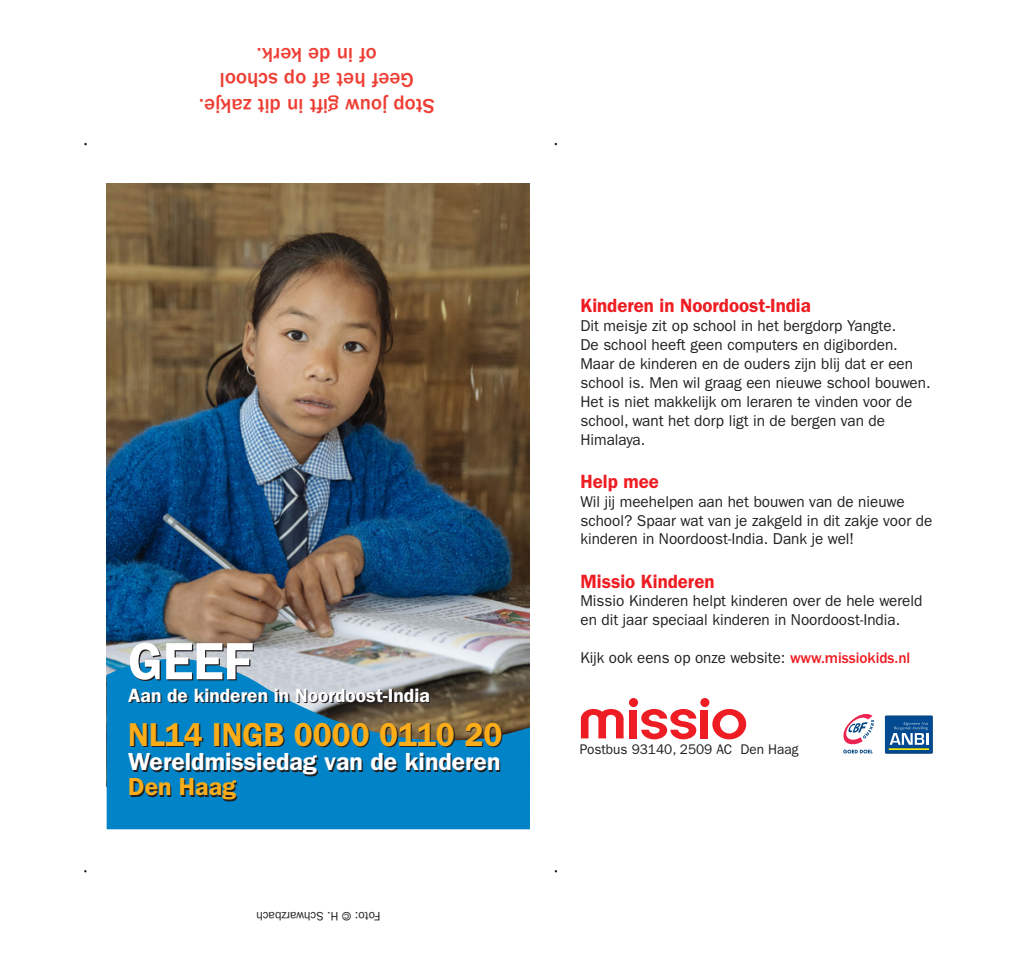
<style>
.page{position:relative;width:1017px;height:958px;background:#fff}
.page>*{position:absolute;margin:0;border:0;box-sizing:border-box;transform-origin:0 0}
.t1{font:600 52.5px "ITC Franklin Gothic Std";color:#fff}
.t2{font:600 33.25px "ITC Franklin Gothic Std";color:#faad19;scale:.95 1}
.t3{font:600 24.85px "ITC Franklin Gothic Std";color:#fff}
.t4{font:600 24.85px "ITC Franklin Gothic Std";color:#faad19}
.t5{font:500 21px "ITC Franklin Gothic Std";color:#ee3e34}
.t6{font:600 19.25px "ITC Franklin Gothic Std";color:#ee1d23}
.t7{font:600 19.25px "ITC Franklin Gothic Std";color:#fff}
.t8{font:15.75px/18.9px "ITC Franklin Gothic Std";color:#231f20}
.t9{font:15.75px "ITC Franklin Gothic Std";color:#231f20;scale:.96 1}
.t10{font:14px "ITC Franklin Gothic Std";color:#231f20}
.t11{font:12.25px "ITC Franklin Gothic Std";color:#231f20}
.s1{font-weight:500;color:#ee1d23}
</style>
<div class="page">
<img style="left:107px;top:184px;width:423px;height:470px">
<svg style="left:107px;top:654px;width:423px;height:175px;background:#2986b4"></svg>
<svg style="left:885px;top:715px;width:48px;height:38px;background:#2f69a3"></svg>
<hr style="left:889px;top:748px;width:40px;height:2px;background:#ffee01">
<svg style="left:843px;top:714px;width:31px;height:39px"></svg>
<svg style="left:581px;top:709px;width:43px;height:29px"></svg>
<svg style="left:641px;top:709px;width:55px;height:30px"></svg>
<div style="left:629px;top:709px;width:8px;height:29px;background:#ee1d23"></div>
<div style="left:629px;top:698px;width:9px;height:9px;background:#ee1d23;border-radius:50%"></div>
<div style="left:701px;top:709px;width:7px;height:29px;background:#ee1d23"></div>
<div style="left:700px;top:698px;width:9px;height:9px;background:#ee1d23;border-radius:50%"></div>
<svg style="left:712px;top:709px;width:34px;height:30px"></svg>
<p class="t5" style="left:377px;top:67px;width:122px;rotate:-180deg">of in de kerk.</p>
<p class="t5" style="left:414px;top:92px;width:196px;rotate:-180deg">Geef het af op school</p>
<p class="t5" style="left:435px;top:117px;width:237px;rotate:-180deg">Stop jouw gift in dit zakje.</p>
<p class="t1" style="left:128px;top:630px;width:125px">GEEF</p>
<p class="t7" style="left:128px;top:684px;width:303px">Aan de kinderen in Noordoost-India</p>
<p class="t2" style="left:128px;top:714px;width:395px">NL14 INGB 0000 0110 20</p>
<p class="t3" style="left:128px;top:747px;width:374px">Wereldmissiedag van de kinderen</p>
<p class="t4" style="left:128px;top:772px;width:109px">Den Haag</p>
<p class="t11" style="left:380px;top:923px;width:126px;rotate:-180deg">Foto: © H. Schwarzbach</p>
<p class="t6" style="left:580px;top:294px;width:232px">Kinderen in Noordoost-India</p>
<p class="t8" style="left:580px;top:316px;width:317px">Dit meisje zit op school in het bergdorp Yangte.</p>
<p class="t8" style="left:580px;top:335px;width:319px">De school heeft geen computers en digiborden.</p>
<p class="t8" style="left:580px;top:354px;width:352px">Maar de kinderen en de ouders zijn blij dat er een school is. Men wil graag een nieuwe school bouwen.<br>Het is niet makkelijk om leraren te vinden voor de school, want het dorp ligt in de bergen van de</p>
<p class="t8" style="left:580px;top:430px;width:67px">Himalaya.</p>
<p class="t6" style="left:580px;top:469px;width:80px">Help mee</p>
<p class="t8" style="left:580px;top:492px;width:353px">Wil jij meehelpen aan het bouwen van de nieuwe school? Spaar wat van je zakgeld in dit zakje voor de kinderen in Noordoost-India. Dank je wel!</p>
<p class="t6" style="left:580px;top:569px;width:136px">Missio Kinderen</p>
<p class="t8" style="left:580px;top:591px;width:343px">Missio Kinderen helpt kinderen over de hele wereld en dit jaar speciaal kinderen in Noordoost-India.</p>
<p class="t9" style="left:580px;top:648px;width:345px">Kijk ook eens op onze website: <span class="s1">www.missiokids.nl</span></p>
<p class="t10" style="left:580px;top:741px;width:220px">Postbus 93140, 2509 AC Den Haag</p>
</div>
